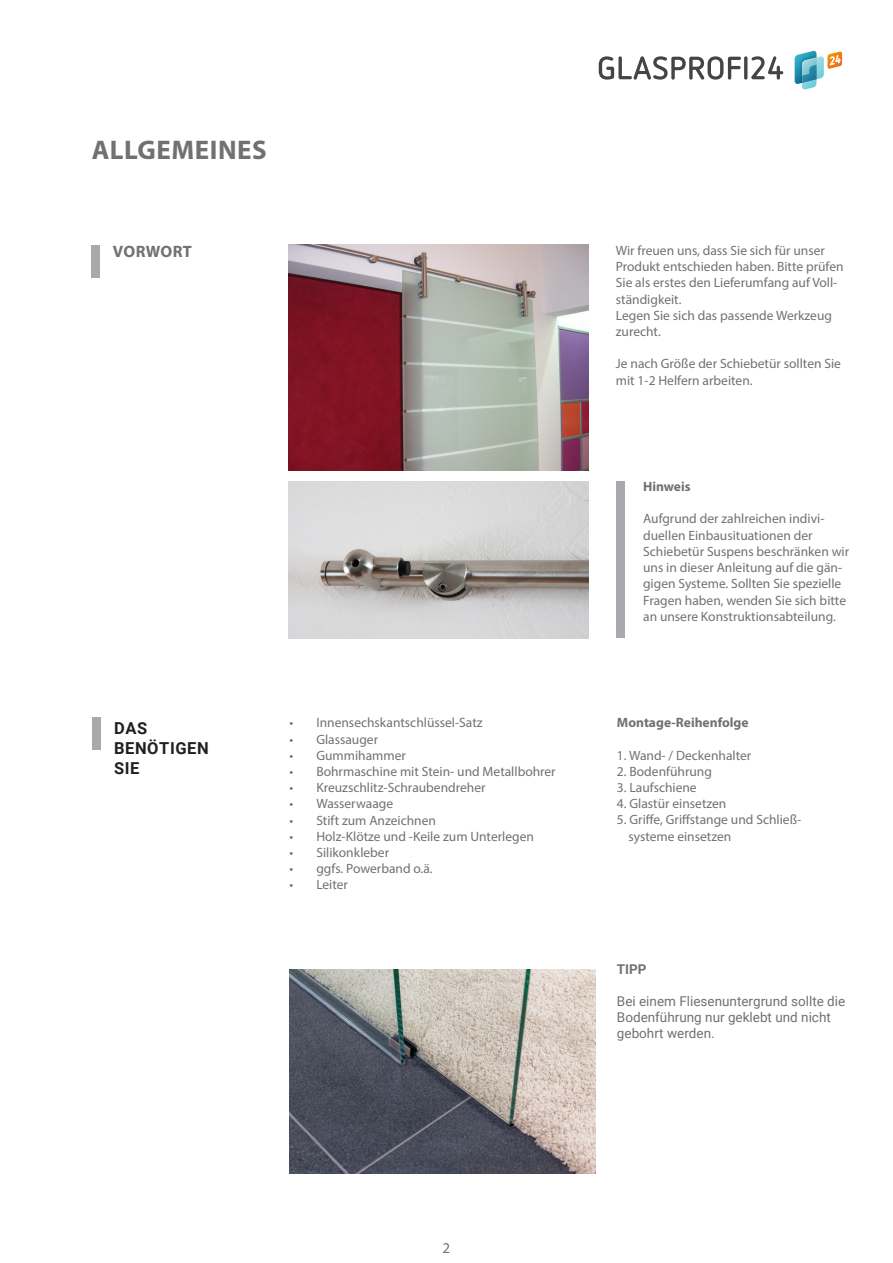
<style>
.page{position:relative;width:893px;height:1263px;background:#fff}
.page>*{position:absolute;margin:0;border:0;box-sizing:border-box;transform-origin:0 0}
.Headline_Myriad{font:700 27px "Myriad Pro";letter-spacing:.02em;color:#707173}
.Randbemerkung{font:700 16.5px/19.8px "Roboto";letter-spacing:.035em;color:#231f20}
.Kapitel_Myriad{font:700 16.5px "Myriad Pro";letter-spacing:.015em;color:#707173}
.t1{font:15px "Myriad Pro";color:#707173}
.Copy_Myriad{font:13.5px/16.2px "Myriad Pro";color:#707173}
.Copy_Myriad-2{font:13.5px/16.2px "Roboto";color:#707173}
.Copy_Myriad-3{font:700 13.5px "Myriad Pro";color:#707173}
.Copy_Myriad-4{font:700 13.5px "Roboto";color:#707173}
</style>
<div class="page">
<svg style="left:795px;top:51px;width:47px;height:38px"></svg>
<svg style="left:599px;top:56px;width:184px;height:24px"></svg>
<div style="left:91px;top:245px;width:9px;height:33px;background:#a8a9ad"></div>
<img style="left:288px;top:245px;width:301px;height:226px">
<div style="left:92px;top:717px;width:9px;height:33px;background:#a8a9ad"></div>
<img style="left:289px;top:969px;width:307px;height:204px">
<img style="left:288px;top:481px;width:301px;height:157px">
<div style="left:616px;top:481px;width:8px;height:157px;background:#a8a9ad"></div>
<p class="Headline_Myriad" style="left:92px;top:132px;width:177px">ALLGEMEINES</p>
<p class="Kapitel_Myriad" style="left:113px;top:241px;width:81px">VORWORT</p>
<p class="Copy_Myriad" style="left:616px;top:242px;width:229px">Wir freuen uns, dass Sie sich für unser Produkt entschieden haben. Bitte prüfen Sie als erstes den Lieferumfang auf Voll&shy;ständigkeit.</p>
<p class="Copy_Myriad" style="left:616px;top:307px;width:218px">Legen Sie sich das passende Werkzeug zurecht.</p>
<p class="Copy_Myriad" style="left:616px;top:356px;width:227px">Je nach Größe der Schiebetür sollten Sie mit 1-2 Helfern arbeiten.</p>
<p class="Randbemerkung" style="left:114px;top:718px;width:35px">DAS</p>
<p class="Randbemerkung" style="left:114px;top:738px;width:96px">BENÖTIGEN<br>SIE</p>
<p class="Copy_Myriad" style="left:289px;top:714px;width:195px">• Innensechskantschlüssel-Satz</p>
<p class="Copy_Myriad" style="left:289px;top:731px;width:90px">• Glassauger</p>
<p class="Copy_Myriad" style="left:289px;top:747px;width:118px">• Gummihammer</p>
<p class="Copy_Myriad" style="left:289px;top:763px;width:268px">• Bohrmaschine mit Stein- und Metallbohrer</p>
<p class="Copy_Myriad" style="left:289px;top:779px;width:198px">• Kreuzschlitz-Schraubendreher</p>
<p class="Copy_Myriad" style="left:289px;top:795px;width:105px">• Wasserwaage</p>
<p class="Copy_Myriad" style="left:289px;top:812px;width:148px">• Stift zum Anzeichnen</p>
<p class="Copy_Myriad" style="left:289px;top:828px;width:246px">• Holz-Klötze und -Keile zum Unterlegen</p>
<p class="Copy_Myriad" style="left:289px;top:844px;width:101px">• Silikonkleber</p>
<p class="Copy_Myriad" style="left:289px;top:860px;width:145px">• ggfs. Powerband o.ä.</p>
<p class="Copy_Myriad" style="left:289px;top:876px;width:60px">• Leiter</p>
<p class="Copy_Myriad-3" style="left:643px;top:478px;width:49px">Hinweis</p>
<p class="Copy_Myriad" style="left:643px;top:511px;width:208px">Aufgrund der zahlreichen indivi&shy;duellen Einbausituationen der Schiebetür Suspens beschränken wir uns in dieser Anleitung auf die gän&shy;gigen Systeme. Sollten Sie spezielle Fragen haben, wenden Sie sich bitte an unsere Konstruktionsabteilung.</p>
<p class="Copy_Myriad-3" style="left:617px;top:714px;width:133px">Montage-Reihenfolge</p>
<p class="Copy_Myriad" style="left:617px;top:747px;width:136px">1. Wand- / Deckenhalter</p>
<p class="Copy_Myriad" style="left:617px;top:763px;width:96px">2. Bodenführung</p>
<p class="Copy_Myriad" style="left:617px;top:779px;width:81px">3. Laufschiene</p>
<p class="Copy_Myriad" style="left:617px;top:795px;width:111px">4. Glastür einsetzen</p>
<p class="Copy_Myriad" style="left:628px;top:811px;width:174px;text-indent:-11px">5. Griffe, Griffstange und Schließ&shy;systeme einsetzen</p>
<p class="Copy_Myriad-4" style="left:617px;top:959px;width:31px">TIPP</p>
<p class="Copy_Myriad-2" style="left:617px;top:992px;width:230px">Bei einem Fliesenuntergrund sollte die<br>Bodenführung nur geklebt und nicht gebohrt werden.</p>
<p class="t1" style="left:443px;top:1239px;width:9px">2</p>
</div>
